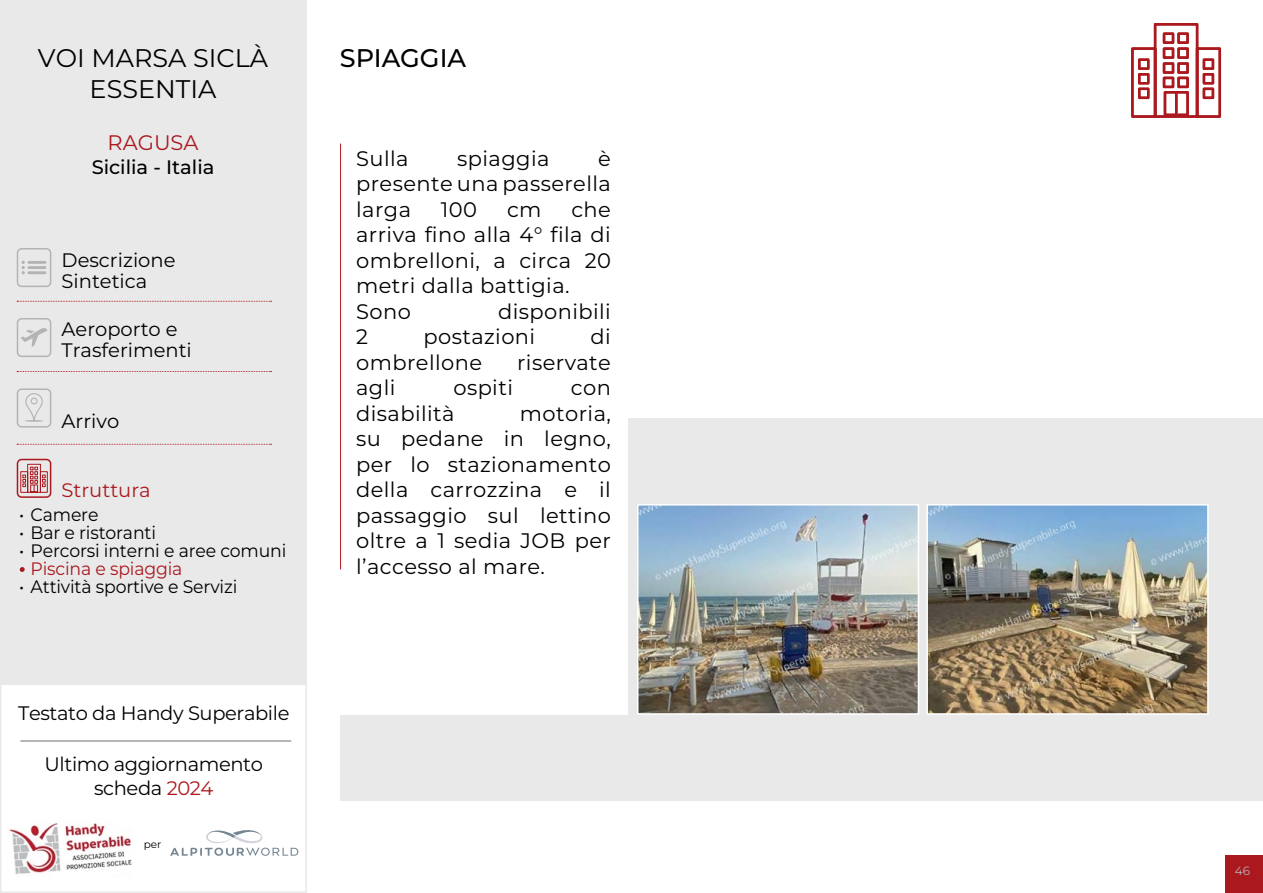
<style>
.page{position:relative;width:1263px;height:893px;background:#fff}
.page>*{position:absolute;margin:0;border:0;box-sizing:border-box;transform-origin:0 0}
.t1{font:100 25.5px/30.6px "Montserrat";color:#000;text-align:center}
.t2{font:500 25.5px "Montserrat";color:#000}
.t3{font:100 21px/25.5px "Montserrat";letter-spacing:.02em;color:#000;text-align:justify}
.t4{font:100 21px "Montserrat";color:#ab191f}
.t5{font:100 19.5px/24px "Montserrat";letter-spacing:-.02em;color:#000;text-align:center}
.t6{font:100 19.5px/21px "Montserrat";color:#000}
.t7{font:500 19.5px "Montserrat";color:#000}
.t8{font:100 19.5px "Montserrat";color:#ab191f}
.t9{font:100 18px "Montserrat";letter-spacing:-.01em;color:#000;scale:.96 1}
.t10{font:100 18px "Montserrat";letter-spacing:-.01em;color:#ab191f;scale:.96 1}
.t11{font:100 12px "Montserrat";color:#b3b4b3}
.t12{font:100 10.5px "Montserrat";color:#000}
.s1{color:#000}
.s2{color:#ab191f}
</style>
<div class="page">
<div style="left:1225px;top:855px;width:38px;height:38px;background:#ab191f"></div>
<div style="left:340px;top:418px;width:923px;height:383px;background:#e9e9e9"></div>
<div style="left:0;top:0;width:306px;height:685px;background:#e9e9e9"></div>
<svg style="left:17px;top:301px;width:255px;height:1px"></svg>
<svg style="left:17px;top:371px;width:255px;height:1px"></svg>
<svg style="left:17px;top:444px;width:255px;height:1px"></svg>
<div style="left:17px;top:248px;width:34px;height:39px;border:2px solid #b3b4b3;border-radius:4px"></div>
<div style="left:17px;top:318px;width:34px;height:39px;border:2px solid #b3b4b3;border-radius:4px"></div>
<div style="left:17px;top:388px;width:34px;height:40px;border:2px solid #b3b4b3;border-radius:4px"></div>
<div style="left:17px;top:459px;width:34px;height:39px;border:2px solid #ab191f;border-radius:4px"></div>
<svg style="left:20px;top:328px;width:28px;height:19px"></svg>
<svg style="left:25px;top:393px;width:19px;height:33px"></svg>
<svg style="left:20px;top:464px;width:28px;height:29px"></svg>
<hr style="left:29px;top:261px;width:16px;height:3px;background:#b3b4b3">
<hr style="left:29px;top:266px;width:16px;height:3px;background:#b3b4b3">
<hr style="left:29px;top:271px;width:16px;height:3px;background:#b3b4b3">
<svg style="left:22px;top:261px;width:3px;height:13px"></svg>
<svg style="left:170px;top:830px;width:128px;height:26px"></svg>
<img style="left:9px;top:823px;width:123px;height:51px">
<svg style="left:20px;top:567px;width:5px;height:5px"></svg>
<hr style="left:20px;top:740px;width:271px;height:2px;background:#9ca0a3">
<svg style="left:1131px;top:23px;width:91px;height:95px"></svg>
<img style="left:640px;top:507px;width:276px;height:205px">
<div style="left:637px;top:504px;width:282px;height:211px;border:2px solid #fff"></div>
<img style="left:929px;top:507px;width:277px;height:205px">
<div style="left:926px;top:504px;width:283px;height:211px;border:2px solid #fff"></div>
<div style="left:339px;top:115px;width:289px;height:600px;background:#fff"></div>
<hr style="left:340px;top:144px;width:1px;height:425px;background:#ab191f">
<p class="t1" style="left:38px;top:42px;width:232px">VOI MARSA SICLÀ<br>ESSENTIA</p>
<p class="t4" style="left:108px;top:129px;width:93px">RAGUSA</p>
<p class="t7" style="left:92px;top:153px;width:124px">Sicilia - Italia</p>
<p class="t6" style="left:62px;top:249px;width:115px">Descrizione<br>Sintetica</p>
<p class="t6" style="left:62px;top:318px;width:132px">Aeroporto e<br>Trasferimenti</p>
<p class="t5" style="left:62px;top:409px;width:59px">Arrivo</p>
<p class="t8" style="left:62px;top:477px;width:91px">Struttura</p>
<p class="t9" style="left:19px;top:502px;width:84px">• Camere</p>
<p class="t9" style="left:19px;top:520px;width:144px">• Bar e ristoranti</p>
<p class="t9" style="left:19px;top:538px;width:280px">• Percorsi interni e aree comuni</p>
<p class="t10" style="left:19px;top:556px;width:172px"><span class="s1">•</span> Piscina e spiaggia</p>
<p class="t9" style="left:19px;top:574px;width:229px">• Attività sportive e Servizi</p>
<p class="t5" style="left:18px;top:701px;width:273px">Testato da Handy Superabile</p>
<p class="t5" style="left:45px;top:752px;width:220px">Ultimo aggiornamento scheda <span class="s2">2024</span></p>
<p class="t12" style="left:144px;top:837px;width:19px">per</p>
<p class="t2" style="left:340px;top:40px;width:128px">SPIAGGIA</p>
<p class="t3" style="left:356px;top:145px;width:54px">Sulla</p>
<p class="t3" style="left:457px;top:145px;width:94px">spiaggia</p>
<p class="t3" style="left:356px;top:145px;width:256px;text-indent:242px">è presente una passerella larga</p>
<p class="t3" style="left:356px;top:196px;width:256px;text-align:left;text-indent:215px">che arriva fino alla 4° fila di ombrelloni, a circa 20 metri dalla battigia.<br>Sono</p>
<p class="t3" style="left:441px;top:196px;width:38px">100</p>
<p class="t3" style="left:507px;top:196px;width:36px">cm</p>
<p class="t3" style="left:498px;top:298px;width:114px">disponibili</p>
<p class="t3" style="left:356px;top:323px;width:13px">2</p>
<p class="t3" style="left:423px;top:323px;width:113px">postazioni</p>
<p class="t3" style="left:591px;top:323px;width:22px">di</p>
<p class="t3" style="left:356px;top:349px;width:127px">ombrellone</p>
<p class="t3" style="left:517px;top:349px;width:95px">riservate</p>
<p class="t3" style="left:356px;top:374px;width:41px">agli</p>
<p class="t3" style="left:453px;top:374px;width:61px">ospiti</p>
<p class="t3" style="left:571px;top:374px;width:42px">con</p>
<p class="t3" style="left:356px;top:400px;width:100px">disabilità</p>
<p class="t3" style="left:356px;top:400px;width:256px;text-indent:164px">motoria, su pedane in legno, per lo stazionamento della carrozzina e il passaggio sul lettino oltre a 1 sedia JOB per l’accesso al mare.</p>
<p class="t11" style="left:1235px;top:863px;width:17px">46</p>
</div>
